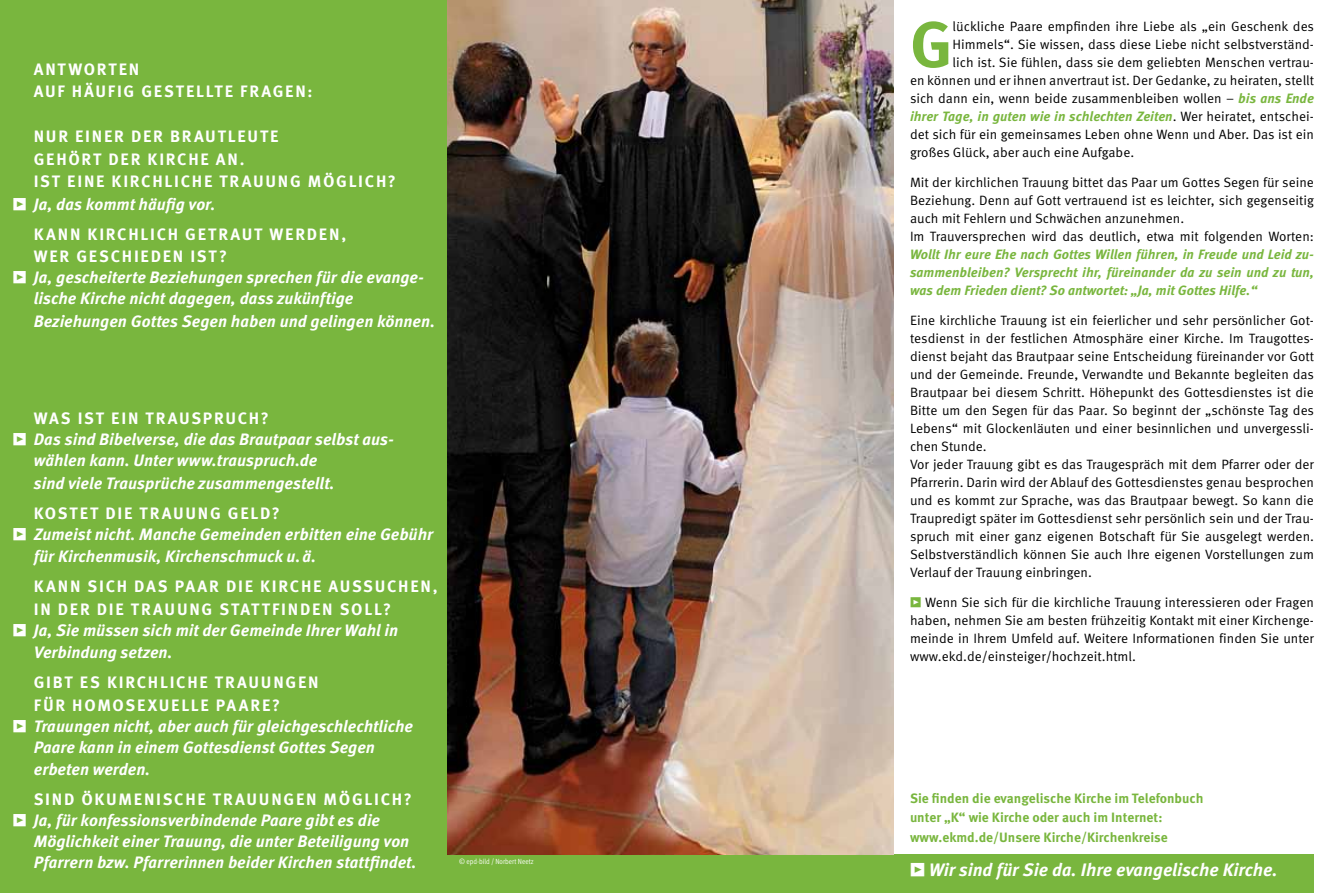
<style>
.page{position:relative;width:1331px;height:893px;background:#fff}
.page>*{position:absolute;margin:0;border:0;box-sizing:border-box;transform-origin:0 0}
.t1{font:700 65.25px "Meta OT";color:#79b63e}
.t2{font:italic 700 18px "Meta OT";color:#fff}
.t3{font:italic 700 16.5px/21px "Meta OT";color:#fff}
.t4{font:700 16.5px/22.5px "Meta OT";letter-spacing:.105em;color:#fff}
.t5{font:13.5px/18px "Meta OT";color:#000}
.t6{font:italic 700 13.5px/18px "Meta OT";color:#79b63e;text-align:justify}
.t7{font:700 13.5px/19.5px "Meta OT";color:#79b63e}
.t8{font:7.5px "Meta Cond OT";color:#fff}
.s1{font-style:italic}
.s2{font-style:normal}
.s3{font-weight:700;font-style:italic;color:#79b63e}
.s4{font-weight:400;font-style:normal;color:#000}
.s5{color:#79b63e}
</style>
<div class="page">
<div style="left:438px;top:855px;width:876px;height:38px;background:#79b63e"></div>
<img style="left:446px;top:0;width:447px;height:855px">
<div style="left:0;top:0;width:446px;height:893px;background:#79b63e"></div>
<p class="t4" style="left:34px;top:58px;width:280px">ANTWORTEN<br>AUF HÄUFIG GESTELLTE FRAGEN:</p>
<p class="t4" style="left:34px;top:126px;width:364px">NUR EINER DER BRAUTLEUTE<br>GEHÖRT DER KIRCHE AN.<br>IST EINE KIRCHLICHE TRAUUNG MÖGLICH?</p>
<p class="t4" style="left:34px;top:190px;width:314px;line-height:30px;text-indent:-21px">• <span class="s1">Ja, das kommt häufig vor.<br></span>KANN KIRCHLICH GETRAUT WERDEN,</p>
<p class="t4" style="left:34px;top:246px;width:195px">WER GESCHIEDEN IST?</p>
<p class="t3" style="left:34px;top:268px;width:392px;text-indent:-21px"><span class="s2">•</span> Ja, gescheiterte Beziehungen sprechen für die evange&shy;lische Kirche nicht dagegen, dass zukünftige</p>
<p class="t3" style="left:34px;top:311px;width:403px">Beziehungen Gottes Segen haben und gelingen können.</p>
<p class="t4" style="left:34px;top:408px;width:237px">WAS IST EIN TRAUSPRUCH?</p>
<p class="t3" style="left:34px;top:430px;width:362px;text-indent:-21px"><span class="s2">•</span> Das sind Bibelverse, die das Brautpaar selbst aus&shy;wählen kann. Unter www.trauspruch.de</p>
<p class="t3" style="left:34px;top:473px;width:302px">sind viele Trausprüche zusammengestellt.</p>
<p class="t4" style="left:34px;top:502px;width:247px">KOSTET DIE TRAUUNG GELD?</p>
<p class="t3" style="left:34px;top:523px;width:401px;line-height:22.5px;text-indent:-21px"><span class="s2">•</span> Zumeist nicht. Manche Gemeinden erbitten eine Gebühr für Kirchenmusik, Kirchenschmuck u.ä.</p>
<p class="t4" style="left:34px;top:576px;width:405px">KANN SICH DAS PAAR DIE KIRCHE AUSSUCHEN,<br>IN DER DIE TRAUUNG STATTFINDEN SOLL?</p>
<p class="t3" style="left:34px;top:619px;width:366px;line-height:22.5px;text-indent:-21px"><span class="s2">•</span> Ja, Sie müssen sich mit der Gemeinde Ihrer Wahl in<br>Verbindung setzen.</p>
<p class="t4" style="left:34px;top:672px;width:286px">GIBT ES KIRCHLICHE TRAUUNGEN<br>FÜR HOMOSEXUELLE PAARE?</p>
<p class="t3" style="left:34px;top:716px;width:381px;text-indent:-21px"><span class="s2">•</span> Trauungen nicht, aber auch für gleichgeschlechtliche<br>Paare kann in einem Gottesdienst Gottes Segen</p>
<p class="t3" style="left:34px;top:760px;width:118px">erbeten werden.</p>
<p class="t4" style="left:34px;top:789px;width:379px">SIND ÖKUMENISCHE TRAUUNGEN MÖGLICH?</p>
<p class="t3" style="left:34px;top:811px;width:384px;text-indent:-21px"><span class="s2">•</span> Ja, für konfessionsverbindende Paare gibt es die<br>Möglichkeit einer Trauung, die unter Beteiligung von<br>Pfarrern bzw. Pfarrerinnen beider Kirchen stattfindet.</p>
<p class="t8" style="left:459px;top:856px;width:76px">© epd-bild / Norbert Neetz</p>
<h1 class="t1" style="left:910px;top:6px;width:44px">G</h1>
<p class="t5" style="left:952px;top:18px;width:363px">lückliche Paare empfinden ihre Liebe als „ein Geschenk des</p>
<p class="t5" style="left:952px;top:36px;width:363px">Himmels“. Sie wissen, dass diese Liebe nicht selbstverständ-</p>
<p class="t5" style="left:952px;top:54px;width:363px">lich ist. Sie fühlen, dass sie dem geliebten Menschen vertrau-</p>
<p class="t5" style="left:910px;top:72px;width:406px">en können und er ihnen anvertraut ist. Der Gedanke, zu heiraten, stellt</p>
<p class="t5" style="left:910px;top:90px;width:405px">sich dann ein, wenn beide zusammenbleiben wollen – <span class="s3">bis ans Ende</span></p>
<p class="t6" style="left:910px;top:108px;width:405px">ihrer Tage, in guten wie in schlechten Zeiten<span class="s4">. Wer heiratet, entschei-</span></p>
<p class="t5" style="left:910px;top:126px;width:405px">det sich für ein gemeinsames Leben ohne Wenn und Aber. Das ist ein</p>
<p class="t5" style="left:910px;top:144px;width:226px">großes Glück, aber auch eine Aufgabe.</p>
<p class="t5" style="left:910px;top:174px;width:405px">Mit der kirchlichen Trauung bittet das Paar um Gottes Segen für seine Beziehung. Denn auf Gott vertrauend ist es leichter, sich gegenseitig auch mit Fehlern und Schwächen anzunehmen.<br>Im Trauversprechen wird das deutlich, etwa mit folgenden Worten:</p>
<p class="t6" style="left:910px;top:246px;width:405px">Wollt Ihr eure Ehe nach Gottes Willen führen, in Freude und Leid zu&shy;sammenbleiben? Versprecht ihr, füreinander da zu sein und zu tun, was dem Frieden dient? So antwortet: „Ja, mit Gottes Hilfe.“</p>
<p class="t5" style="left:910px;top:312px;width:406px">Eine kirchliche Trauung ist ein feierlicher und sehr persönlicher Got&shy;tesdienst in der festlichen Atmosphäre einer Kirche. Im Traugottes&shy;dienst bejaht das Brautpaar seine Entscheidung füreinander vor Gott und der Gemeinde. Freunde, Verwandte und Bekannte begleiten das Brautpaar bei diesem Schritt. Höhepunkt des Gottesdienstes ist die Bitte um den Segen für das Paar. So beginnt der „schönste Tag des Lebens“ mit Glockenläuten und einer besinnlichen und unvergessli&shy;chen Stunde.<br>Vor jeder Trauung gibt es das Traugespräch mit dem Pfarrer oder der Pfarrerin. Darin wird der Ablauf des Gottesdienstes genau besprochen und es kommt zur Sprache, was das Brautpaar bewegt. So kann die Traupredigt später im Gottesdienst sehr persönlich sein und der Trau&shy;spruch mit einer ganz eigenen Botschaft für Sie ausgelegt werden.<br>Selbstverständlich können Sie auch Ihre eigenen Vorstellungen zum Verlauf der Trauung einbringen.</p>
<p class="t5" style="left:910px;top:594px;width:405px;text-align:justify"><span class="s5">•</span> Wenn Sie sich für die kirchliche Trauung interessieren oder Fragen haben, nehmen Sie am besten frühzeitig Kontakt mit einer Kirchenge&shy;meinde in Ihrem Umfeld auf. Weitere Informationen finden Sie unter www.ekd.de/einsteiger/hochzeit.html.</p>
<p class="t7" style="left:910px;top:789px;width:295px">Sie finden die evangelische Kirche im Telefonbuch unter „K“ wie Kirche oder auch im Internet: www.ekmd.de/Unsere Kirche/Kirchenkreise</p>
<h2 class="t2" style="left:910px;top:859px;width:369px">• Wir sind für Sie da. Ihre evangelische Kirche.</h2>
</div>
